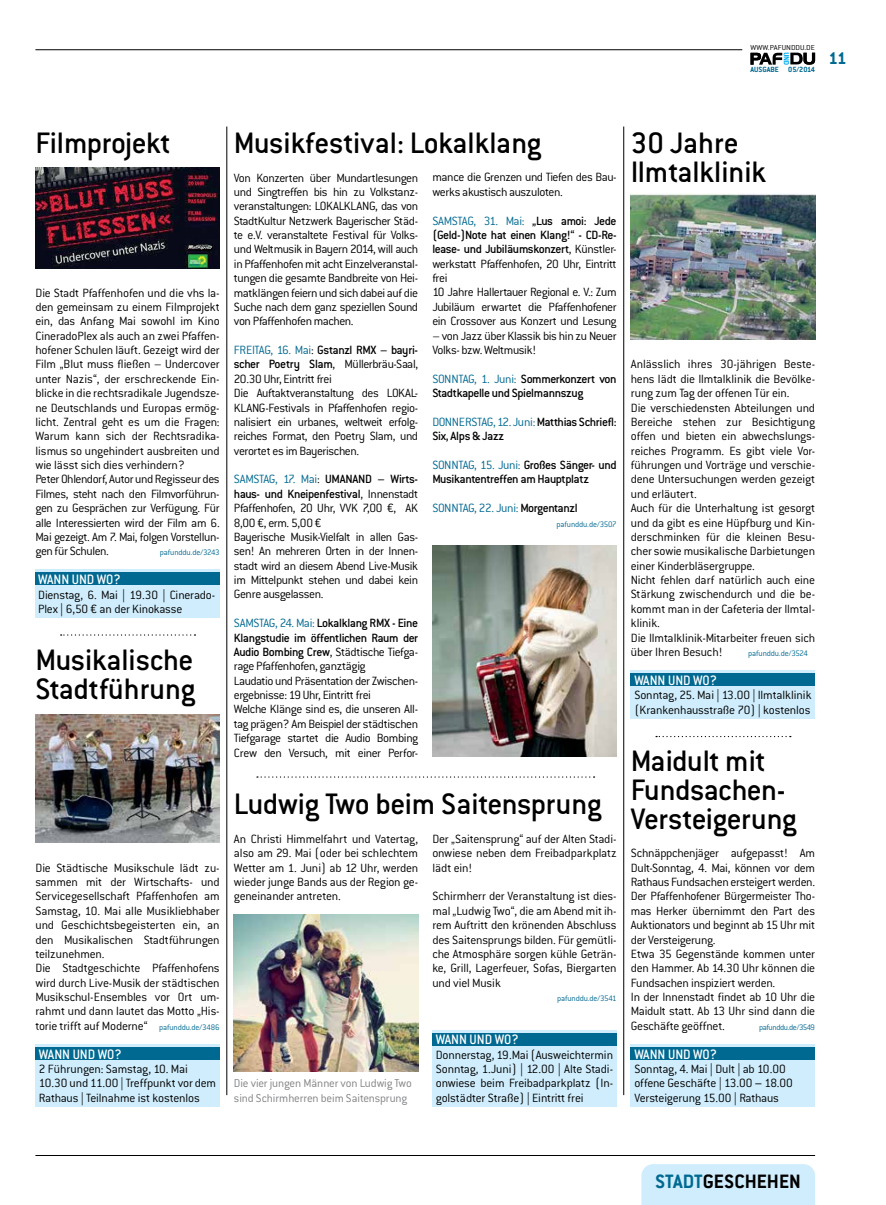
<style>
.page{position:relative;width:886px;height:1205px;background:#fff}
.page>*{position:absolute;margin:0;border:0;box-sizing:border-box;transform-origin:0 0}
.t1{font:500 32.5px/28.8px "Conduit ITC Std";letter-spacing:-.01em;color:#000}
.t2{font:700 21.25px "Conduit ITC Std";color:#000}
.t3{font:700 18.75px "Conduit ITC Std";color:#006991}
.t4{font:500 15px "Conduit ITC Std";color:#fff;scale:.95 1}
.t5{font:300 13.12px/14.4px "Conduit ITC Std";letter-spacing:-.02em;color:#000}
.t6{font:500 13.12px/14.4px "Conduit ITC Std";letter-spacing:-.035em;color:#000}
.t7{font:300 13.12px "Conduit ITC Std";letter-spacing:-.02em;color:#006991}
.t8{font:300 12.5px/14.4px "Conduit ITC Std";letter-spacing:-.015em;color:#808285}
.t9{font:300 8.75px "Conduit ITC Std";letter-spacing:-.02em;color:#006991}
.t10{font:300 8.75px "Conduit ITC Std";letter-spacing:-.045em;color:#006991}
.t11{font:700 8.25px "Conduit ITC Std";color:#006991}
.t12{font:300 7.88px "Conduit ITC Std";letter-spacing:.01em;color:#000;scale:1.1 1}
.s1{font-size:8.75px;color:#006991}
.s2{color:#006991}
.s3{font-weight:500}
.s4{font-weight:300;color:#006991}
.s5{font-weight:500;color:#000}
</style>
<div class="page">
<hr style="left:35px;top:50px;width:707px;height:1px;background:#000">
<svg style="left:750px;top:53px;width:65px;height:12px"></svg>
<hr style="left:35px;top:1155px;width:780px;height:1px;background:#000">
<div style="left:641px;top:1164px;width:174px;height:41px;background:#cfedfc"></div>
<svg style="left:61px;top:634px;width:134px;height:2px"></svg>
<svg style="left:656px;top:736px;width:135px;height:1px"></svg>
<svg style="left:257px;top:776px;width:337px;height:2px"></svg>
<hr style="left:623px;top:126px;width:1px;height:969px;background:#000">
<hr style="left:227px;top:126px;width:1px;height:969px;background:#000">
<img style="left:35px;top:714px;width:185px;height:129px">
<div style="left:35px;top:1044px;width:185px;height:63px;background:#cfedfc"></div>
<div style="left:35px;top:1047px;width:185px;height:13px;background:#006991"></div>
<img style="left:631px;top:194px;width:184px;height:146px">
<div style="left:631px;top:670px;width:184px;height:48px;background:#cfedfc"></div>
<div style="left:631px;top:673px;width:184px;height:13px;background:#006991"></div>
<img style="left:432px;top:546px;width:185px;height:211px">
<img style="left:35px;top:168px;width:185px;height:100px">
<div style="left:35px;top:570px;width:185px;height:48px;background:#cfedfc"></div>
<div style="left:35px;top:572px;width:185px;height:13px;background:#006991"></div>
<div style="left:631px;top:1044px;width:184px;height:62px;background:#cfedfc"></div>
<div style="left:631px;top:1047px;width:184px;height:13px;background:#006991"></div>
<img style="left:234px;top:915px;width:184px;height:156px">
<div style="left:432px;top:1030px;width:185px;height:76px;background:#cfedfc"></div>
<div style="left:432px;top:1032px;width:185px;height:13px;background:#006991"></div>
<p class="t12" style="left:750px;top:42px;width:60px">WWW.PAFUNDDU.DE</p>
<p class="t11" style="left:750px;top:65px;width:66px">AUSGABE 05/2014</p>
<h3 class="t3" style="left:828px;top:47px;width:20px">11</h3>
<h1 class="t1" style="left:35px;top:127px;width:137px">Filmprojekt</h1>
<p class="t5" style="left:35px;top:285px;width:186px">Die Stadt Pfaffenhofen und die vhs la&shy;den gemeinsam zu einem Filmprojekt ein, das Anfang Mai sowohl im Kino CineradoPlex als auch an zwei Pfaffen&shy;hofener Schulen läuft. Gezeigt wird der Film „Blut muss fließen – Undercover unter Nazis“, der erschreckende Ein&shy;blicke in die rechtsradikale Jugendsze&shy;ne Deutschlands und Europas ermög&shy;licht. Zentral geht es um die Fragen:<br>Warum kann sich der Rechtsradika&shy;lismus so ungehindert ausbreiten und wie lässt sich dies verhindern?<br>Peter Ohlendorf, Autor und Regisseur des Filmes, steht nach den Filmvorführun&shy;gen zu Gesprächen zur Verfügung. Für alle Interessierten wird der Film am 6.<br>Mai gezeigt. Am 7. Mai, folgen Vorstellun&shy;gen für Schulen.</p>
<p class="t9" style="left:160px;top:547px;width:61px">pafunddu.de/3243</p>
<p class="t4" style="left:38px;top:570px;width:89px">WANN UND WO?</p>
<p class="t5" style="left:38px;top:587px;width:179px">Dienstag, 6. Mai | 19.30 | Cinerado-<br>Plex | 6,50 € an der Kinokasse</p>
<h1 class="t1" style="left:35px;top:645px;width:161px">Musikalische<br>Stadtführung</h1>
<p class="t5" style="left:35px;top:860px;width:186px">Die Städtische Musikschule lädt zu&shy;sammen mit der Wirtschafts- und Servicegesellschaft Pfaffenhofen am Samstag, 10. Mai alle Musikliebhaber und Geschichtsbegeisterten ein, an den Musikalischen Stadtführungen teilzunehmen.<br>Die Stadtgeschichte Pfaffenhofens wird durch Live-Musik der städtischen Musikschul-Ensembles vor Ort um&shy;rahmt und dann lautet das Motto „His&shy;torie trifft auf Moderne“ <span class="s1">pafunddu.de/3486</span></p>
<p class="t4" style="left:39px;top:1045px;width:89px">WANN UND WO?</p>
<p class="t5" style="left:39px;top:1061px;width:179px">2 Führungen: Samstag, 10. Mai<br>10.30 und 11.00 | Treffpunkt vor dem<br>Rathaus | Teilnahme ist kostenlos</p>
<h1 class="t1" style="left:234px;top:127px;width:309px">Musikfestival: Lokalklang</h1>
<p class="t5" style="left:234px;top:170px;width:186px;text-align:justify">Von Konzerten über Mundartlesungen und Singtreffen bis hin zu Volkstanz&shy;veranstaltungen: LOKALKLANG, das von StadtKultur Netzwerk Bayerischer Städ&shy;te e.V. veranstaltete Festival für Volks&shy;und Weltmusik in Bayern 2014, will auch in Pfaffenhofen mit acht Einzelveranstal&shy;tungen die gesamte Bandbreite von Hei&shy;matklängen feiern und sich dabei auf die Suche nach dem ganz speziellen Sound von Pfaffenhofen machen.</p>
<p class="t5" style="left:234px;top:342px;width:186px"><span class="s2">FREITAG, 16. Mai</span>: <span class="s3">Gstanzl RMX – bayri&shy;scher Poetry Slam</span>, Müllerbräu-Saal, 20.30 Uhr, Eintritt frei<br>Die Auftaktveranstaltung des LOKAL-KLANG-Festivals in Pfaffenhofen regio&shy;nalisiert ein urbanes, weltweit erfolg&shy;reiches Format, den Poetry Slam, und verortet es im Bayerischen.</p>
<p class="t5" style="left:234px;top:472px;width:186px"><span class="s2">SAMSTAG, 17. Mai</span>: <span class="s3">UMANAND – Wirts&shy;haus- und Kneipenfestival</span>, Innenstadt Pfaffenhofen, 20 Uhr, VVK 7,00 €, AK 8,00 €, erm. 5,00 €<br>Bayerische Musik-Vielfalt in allen Gas&shy;sen! An mehreren Orten in der Innen&shy;stadt wird an diesem Abend Live-Musik im Mittelpunkt stehen und dabei kein Genre ausgelassen.</p>
<p class="t5" style="left:234px;top:615px;width:186px"><span class="s2">SAMSTAG, 24. Mai:</span> <span class="s3">Lokalklang RMX - Eine Klangstudie im öffentlichen Raum der Audio Bombing Crew</span>, Städtische Tiefga&shy;rage Pfaffenhofen, ganztägig<br>Laudatio und Präsentation der Zwischen&shy;ergebnisse: 19 Uhr, Eintritt frei<br>Welche Klänge sind es, die unseren All&shy;tag prägen? Am Beispiel der städtischen Tiefgarage startet die Audio Bombing Crew den Versuch, mit einer Perfor-</p>
<p class="t5" style="left:432px;top:170px;width:186px">mance die Grenzen und Tiefen des Bau&shy;werks akustisch auszuloten.</p>
<p class="t5" style="left:432px;top:213px;width:186px"><span class="s2">SAMSTAG, 31. Mai:</span> <span class="s3">„Lus amoi: Jede (Geld-)Note hat einen Klang!“ - CD-Re&shy;lease- und Jubiläumskonzert</span>, Künstler&shy;werkstatt Pfaffenhofen, 20 Uhr, Eintritt frei<br>10 Jahre Hallertauer Regional e. V.: Zum Jubiläum erwartet die Pfaffenhofener ein Crossover aus Konzert und Lesung</p>
<p class="t5" style="left:432px;top:328px;width:186px">– von Jazz über Klassik bis hin zu Neuer<br>Volks- bzw. Weltmusik!</p>
<p class="t6" style="left:432px;top:371px;width:186px"><span class="s4">SONNTAG, 1. Juni:</span> Sommerkonzert von<br>Stadtkapelle und Spielmannszug</p>
<p class="t6" style="left:432px;top:414px;width:186px"><span class="s4">DONNERSTAG, 12. Juni:</span>Matthias Schriefl:<br>Six, Alps &amp; Jazz</p>
<p class="t6" style="left:432px;top:457px;width:186px"><span class="s4">SONNTAG, 15. Juni:</span> Großes Sänger- und<br>Musikantentreffen am Hauptplatz</p>
<p class="t7" style="left:432px;top:500px;width:147px">SONNTAG, 22. Juni: <span class="s5">Morgentanzl</span></p>
<p class="t9" style="left:556px;top:518px;width:62px">pafunddu.de/3507</p>
<h1 class="t1" style="left:234px;top:789px;width:369px">Ludwig Two beim Saitensprung</h1>
<p class="t5" style="left:234px;top:831px;width:186px;text-align:justify">An Christi Himmelfahrt und Vatertag, also am 29. Mai (oder bei schlechtem Wetter am 1. Juni) ab 12 Uhr, werden wieder junge Bands aus der Region ge&shy;geneinander antreten.</p>
<p class="t5" style="left:432px;top:831px;width:186px;text-align:justify">Der „Saitensprung“ auf der Alten Stadi&shy;onwiese neben dem Freibadparkplatz lädt ein!</p>
<p class="t5" style="left:432px;top:889px;width:186px;text-align:justify">Schirmherr der Veranstaltung ist dies&shy;mal „Ludwig Two“, die am Abend mit ih&shy;rem Auftritt den krönenden Abschluss des Saitensprungs bilden. Für gemütli&shy;che Atmosphäre sorgen kühle Geträn&shy;ke, Grill, Lagerfeuer, Sofas, Biergarten und viel Musik</p>
<p class="t9" style="left:557px;top:993px;width:61px">pafunddu.de/3541</p>
<p class="t8" style="left:234px;top:1076px;width:179px">Die vier jungen Männer von Ludwig Two sind Schirmherren beim Saitensprung</p>
<p class="t4" style="left:436px;top:1030px;width:89px">WANN UND WO?</p>
<p class="t5" style="left:436px;top:1047px;width:179px;text-align:justify">Donnerstag, 19.Mai (Ausweichtermin Sonntag, 1.Juni) | 12.00 | Alte Stadi&shy;onwiese beim Freibadparkplatz (In&shy;golstädter Straße) | Eintritt frei</p>
<h1 class="t1" style="left:631px;top:127px;width:137px">30 Jahre<br>Ilmtalklinik</h1>
<p class="t5" style="left:631px;top:357px;width:186px">Anlässlich ihres 30-jährigen Beste&shy;hens lädt die Ilmtalklinik die Bevölke&shy;rung zum Tag der offenen Tür ein.<br>Die verschiedensten Abteilungen und Bereiche stehen zur Besichtigung offen und bieten ein abwechslungs&shy;reiches Programm. Es gibt viele Vor&shy;führungen und Vorträge und verschie&shy;dene Untersuchungen werden gezeigt und erläutert.<br>Auch für die Unterhaltung ist gesorgt und da gibt es eine Hüpfburg und Kin&shy;derschminken für die kleinen Besu&shy;cher sowie musikalische Darbietungen einer Kinderbläsergruppe.<br>Nicht fehlen darf natürlich auch eine Stärkung zwischendurch und die be&shy;kommt man in der Cafeteria der Ilmtal&shy;klinik.<br>Die Ilmtalklinik-Mitarbeiter freuen sich über Ihren Besuch!</p>
<p class="t9" style="left:748px;top:648px;width:61px">pafunddu.de/3524</p>
<p class="t4" style="left:634px;top:671px;width:89px">WANN UND WO?</p>
<p class="t5" style="left:634px;top:687px;width:179px">Sonntag, 25. Mai | 13.00 | Ilmtalklinik (Krankenhausstraße 70) | kostenlos</p>
<h1 class="t1" style="left:631px;top:745px;width:168px">Maidult mit<br>Fundsachen-<br>Versteigerung</h1>
<p class="t5" style="left:631px;top:845px;width:186px">Schnäppchenjäger aufgepasst! Am Dult-Sonntag, 4. Mai, können vor dem Rathaus Fundsachen ersteigert werden.<br>Der Pfaffenhofener Bürgermeister Tho&shy;mas Herker übernimmt den Part des Auktionators und beginnt ab 15 Uhr mit der Versteigerung.<br>Etwa 35 Gegenstände kommen unter den Hammer. Ab 14.30 Uhr können die Fundsachen inspiziert werden.<br>In der Innenstadt findet ab 10 Uhr die Maidult statt. Ab 13 Uhr sind dann die Geschäfte geöffnet.</p>
<p class="t10" style="left:759px;top:1022px;width:58px">pafunddu.de/3549</p>
<p class="t4" style="left:634px;top:1045px;width:89px">WANN UND WO?</p>
<p class="t5" style="left:634px;top:1061px;width:160px">Sonntag, 4. Mai | Dult | ab 10.00 offene Geschäfte | 13.00 <span class="s3">–</span> 18.00<br>Versteigerung 15.00 | Rathaus</p>
<h2 class="t2" style="left:655px;top:1169px;width:147px"><span class="s2">STADT</span>GESCHEHEN</h2>
</div>
